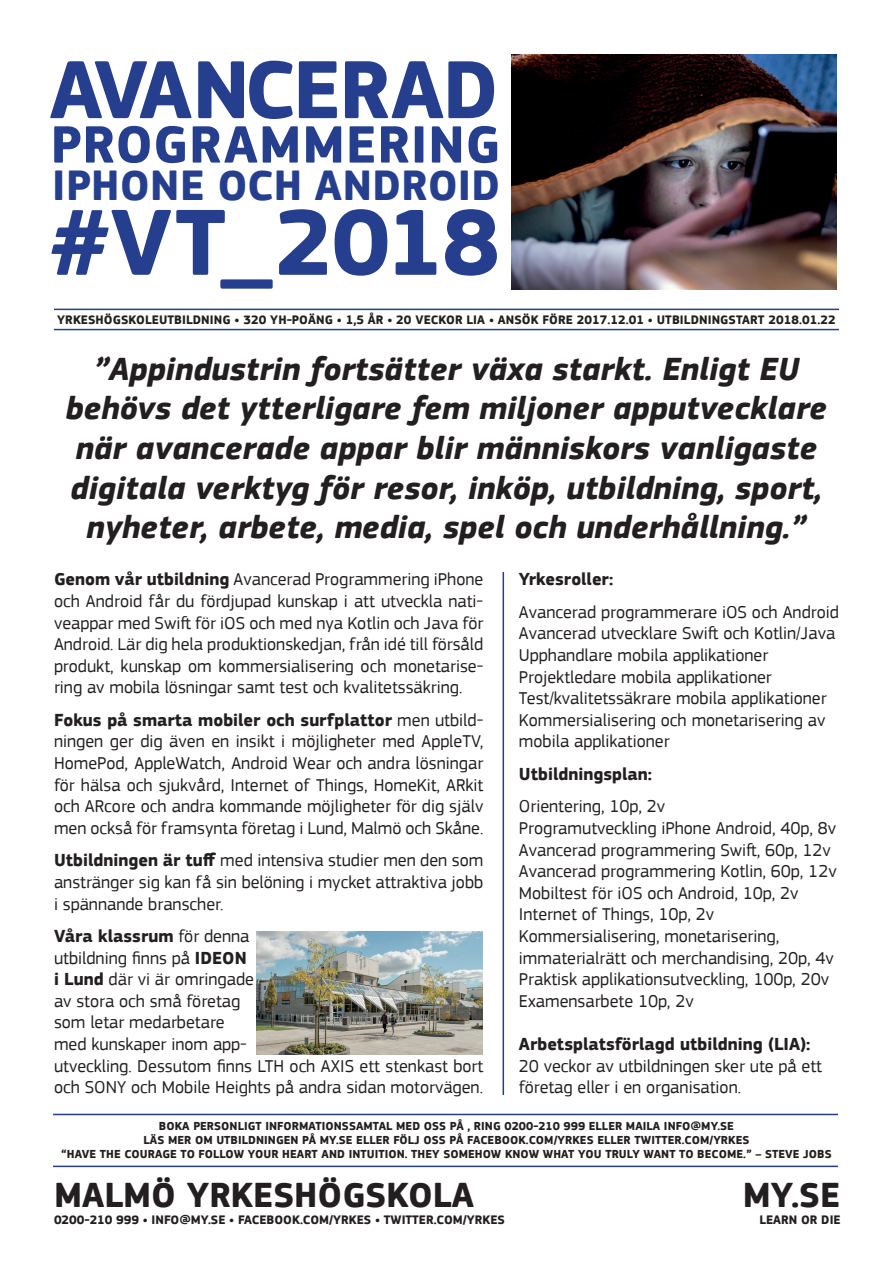
<style>
.page{position:relative;width:893px;height:1263px;background:#fff}
.page>*{position:absolute;margin:0;border:0;box-sizing:border-box;transform-origin:0 0}
.t1{font:700 97.5px "PF Square Sans Pro";letter-spacing:-.015em;color:#253f8e}
.t2{font:700 85.5px "PF Square Sans Pro";letter-spacing:-.02em;color:#253f8e}
.t3{font:700 54.6px "PF Square Sans Pro";letter-spacing:.015em;color:#253f8e}
.t4{font:700 43.8px "PF Square Sans Pro";letter-spacing:.01em;color:#253f8e}
.t5{font:700 36px "PF Square Sans Pro";color:#231f20}
.t6{font:italic 700 33px/39.6px "PF Square Sans Pro";color:#231f20;text-align:center}
.t7{font:18px/21.6px "PF Square Sans Pro";color:#231f20}
.t8{font:700 18px "PF Square Sans Pro";color:#231f20}
.t9{font:700 12.75px "PF Square Sans Pro";letter-spacing:.005em;color:#231f20}
.t10{font:700 12px/14.4px "PF Square Sans Pro";letter-spacing:.005em;color:#231f20;text-align:center}
.s1{font-weight:700}
</style>
<div class="page">
<img style="left:511px;top:54px;width:326px;height:236px">
<hr style="left:54px;top:309px;width:785px;height:1px;background:#253f8e">
<hr style="left:503px;top:572px;width:1px;height:523px;background:#253f8e">
<hr style="left:54px;top:329px;width:785px;height:1px;background:#253f8e">
<hr style="left:53px;top:1114px;width:785px;height:1px;background:#253f8e">
<hr style="left:53px;top:1165px;width:785px;height:2px;background:#253f8e">
<img style="left:256px;top:932px;width:227px;height:122px">
<h2 class="t2" style="left:50px;top:39px;width:451px">AVANCERAD</h2>
<h3 class="t3" style="left:51px;top:112px;width:451px">PROGRAMMERING</h3>
<h3 class="t4" style="left:52px;top:159px;width:450px">IPHONE OCH ANDROID</h3>
<h1 class="t1" style="left:49px;top:184px;width:453px">#VT_2018</h1>
<p class="t9" style="left:57px;top:312px;width:780px">YRKESHÖGSKOLEUTBILDNING • 320 YH-POÄNG • 1,5 ÅR • 20 VECKOR LIA • ANSÖK FÖRE 2017.12.01 • UTBILDNINGSTART 2018.01.22</p>
<p class="t6" style="left:66px;top:350px;width:763px">”Appindustrin fortsätter växa starkt. Enligt EU behövs det ytterligare fem miljoner apputvecklare när avancerade appar blir människors vanligaste digitala verktyg för resor, inköp, utbildning, sport, nyheter, arbete, media, spel och underhållning.”</p>
<p class="t8" style="left:519px;top:569px;width:96px">Yrkesroller:</p>
<p class="t7" style="left:519px;top:601px;width:322px">Avancerad programmerare iOS och Android Avancerad utvecklare Swift och Kotlin/Java Upphandlare mobila applikationer Projektledare mobila applikationer Test/kvalitetssäkrare mobila applikationer Kommersialisering och monetarisering av mobila applikationer</p>
<p class="t8" style="left:519px;top:763px;width:135px">Utbildningsplan:</p>
<p class="t7" style="left:519px;top:796px;width:319px">Orientering, 10p, 2v<br>Programutveckling iPhone Android, 40p, 8v Avancerad programmering Swift, 60p, 12v Avancerad programmering Kotlin, 60p, 12v Mobiltest för iOS och Android, 10p, 2v Internet of Things, 10p, 2v Kommersialisering, monetarisering, immaterialrätt och merchandising, 20p, 4v Praktisk applikationsutveckling, 100p, 20v Examensarbete 10p, 2v</p>
<p class="t8" style="left:519px;top:1033px;width:293px">Arbetsplatsförlagd utbildning (LIA):</p>
<p class="t7" style="left:519px;top:1055px;width:305px">20 veckor av utbildningen sker ute på ett företag eller i en organisation.</p>
<p class="t7" style="left:54px;top:569px;width:431px;text-align:justify"><span class="s1">Genom vår utbildning</span> Avancerad Programmering iPhone och Android får du fördjupad kunskap i att utveckla nati&shy;veappar med Swift för iOS och med nya Kotlin och Java för Android. Lär dig hela produktionskedjan, från idé till försåld produkt, kunskap om kommersialisering och monetarise&shy;ring av mobila lösningar samt test och kvalitetssäkring.</p>
<p class="t7" style="left:54px;top:709px;width:431px;text-align:justify"><span class="s1">Fokus på smarta mobiler och surfplattor</span> men utbild&shy;ningen ger dig även en insikt i möjligheter med AppleTV, HomePod, AppleWatch, Android Wear och andra lösningar för hälsa och sjukvård, Internet of Things, HomeKit, ARkit och ARcore och andra kommande möjligheter för dig själv men också för framsynta företag i Lund, Malmö och Skåne.</p>
<p class="t7" style="left:54px;top:850px;width:431px;text-align:justify"><span class="s1">Utbildningen är tuff</span> med intensiva studier men den som anstränger sig kan få sin belöning i mycket attraktiva jobb i spännande branscher.</p>
<p class="t7" style="left:54px;top:925px;width:431px"><span class="s1">Våra klassrum</span> för denna<br>utbildning finns på <span class="s1">IDEON<br>i Lund</span> där vi är omringade<br>av stora och små företag<br>som letar medarbetare<br>med kunskaper inom app-<br>utveckling. Dessutom finns LTH och AXIS ett stenkast bort och SONY och Mobile Heights på andra sidan motorvägen.</p>
<p class="t10" style="left:61px;top:1119px;width:772px">BOKA PERSONLIGT INFORMATIONSSAMTAL MED OSS PÅ , RING 0200-210 999 ELLER MAILA INFO@MY.SE<br>LÄS MER OM UTBILDNINGEN PÅ MY.SE ELLER FÖLJ OSS PÅ FACEBOOK.COM/YRKES ELLER TWITTER.COM/YRKES<br>“HAVE THE COURAGE TO FOLLOW YOUR HEART AND INTUITION. THEY SOMEHOW KNOW WHAT YOU TRULY WANT TO BECOME.” – STEVE JOBS</p>
<h3 class="t5" style="left:54px;top:1174px;width:421px">MALMÖ YRKESHÖGSKOLA</h3>
<p class="t9" style="left:54px;top:1212px;width:453px">0200-210 999 • INFO@MY.SE • FACEBOOK.COM/YRKES • TWITTER.COM/YRKES</p>
<h3 class="t5" style="left:743px;top:1174px;width:99px">MY.SE</h3>
<p class="t9" style="left:759px;top:1212px;width:83px">LEARN OR DIE</p>
</div>
